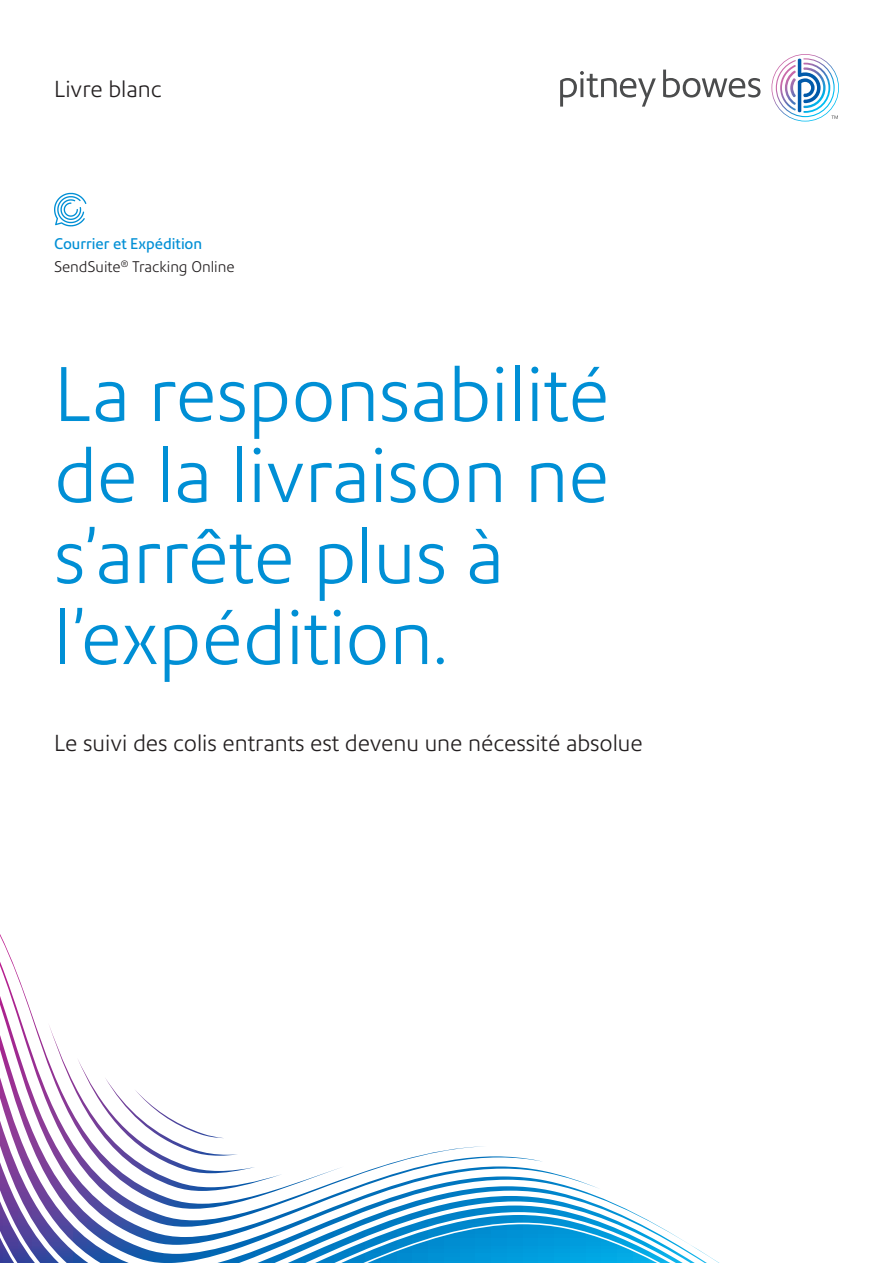
<style>
.page{position:relative;width:893px;height:1263px;background:#fff}
.page>*{position:absolute;margin:0;border:0;box-sizing:border-box;transform-origin:0 0}
.Medium_title_50_54{font:300 75px/81px "Precision Sans";color:#008fd5}
.Subtitle_15_20{font:300 22.5px "Precision Sans";color:#231f20}
.Sub_category_10_15{font:300 15px "Precision Sans";color:#231f20}
.Category_10_15{font:15px "Precision Sans";color:#008fd5}
</style>
<div class="page">
<svg style="left:0;top:934px;width:719px;height:329px"></svg>
<svg style="left:54px;top:193px;width:32px;height:33px"></svg>
<svg style="left:560px;top:54px;width:279px;height:68px"></svg>
<p class="Subtitle_15_20" style="left:54px;top:76px;width:109px">Livre blanc</p>
<p class="Category_10_15" style="left:54px;top:235px;width:150px">Courrier et Expédition</p>
<p class="Sub_category_10_15" style="left:54px;top:257px;width:182px">SendSuite<sup>®</sup> Tracking Online</p>
<p class="Medium_title_50_54" style="left:54px;top:354px;width:557px">La responsabilité de la livraison ne s’arrête plus à l’expédition.</p>
<p class="Subtitle_15_20" style="left:54px;top:729px;width:590px">Le suivi des colis entrants est devenu une nécessité absolue</p>
</div>
